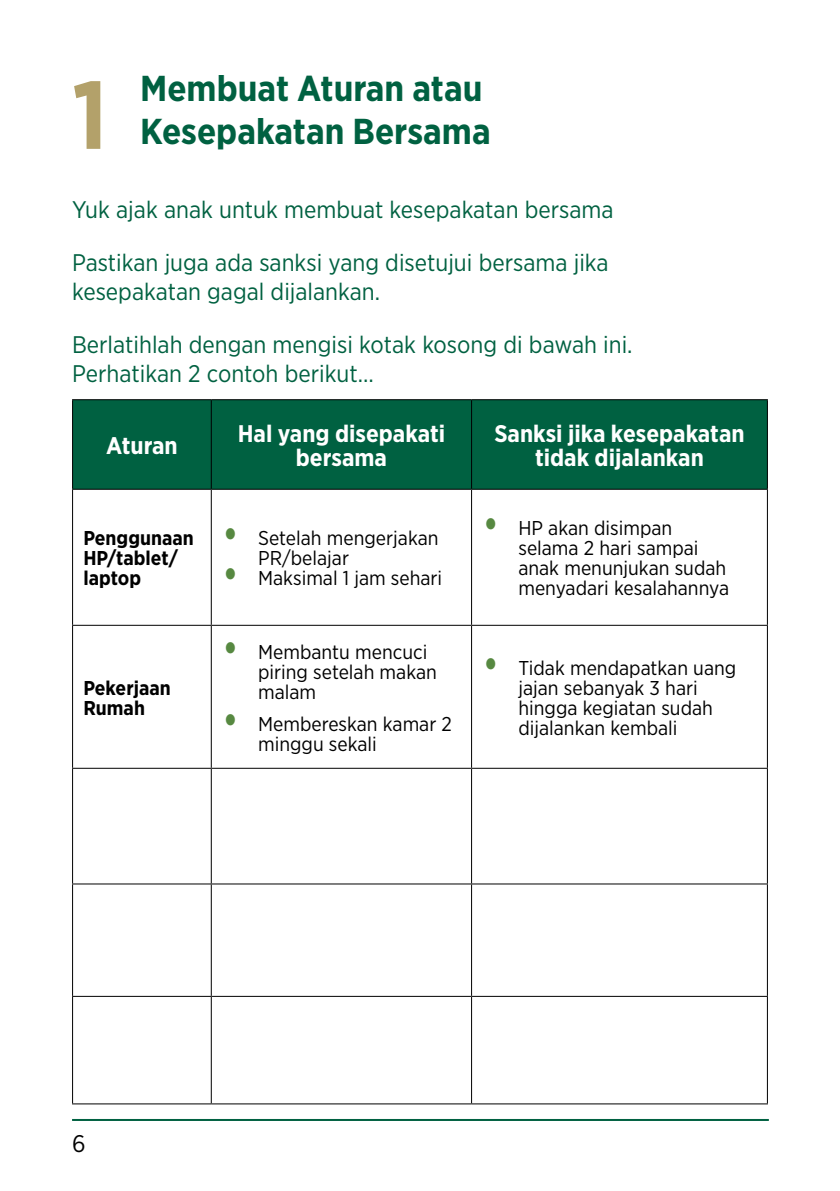
<style>
.page{position:relative;width:840px;height:1191px;background:#fff}
.page>*{position:absolute;margin:0;border:0;box-sizing:border-box;transform-origin:0 0}
.t1{font:700 96px "Gotham Narrow";color:#b3a16a}
.t2{font:700 36px "Gotham Narrow";color:#006141}
.t3{font:24px/52.8px "Gotham Narrow";color:#006141}
.t4{font:700 24px/24px "Gotham Narrow";color:#fff;text-align:center}
.t5{font:24px "Gotham Narrow";color:#000}
.t6{font:20px/20px "Gotham Narrow";color:#000}
.t7{font:700 20px/20px "Gotham Narrow";color:#000}
.s1{font-family:"Trebuchet MS";font-size:40px;color:#578941}
</style>
<div class="page">
<div style="left:73px;top:400px;width:693px;height:89px;background:#006141"></div>
<hr style="left:72px;top:399px;width:139px;height:1px;background:#000">
<hr style="left:211px;top:399px;width:260px;height:1px;background:#000">
<hr style="left:471px;top:399px;width:296px;height:1px;background:#000">
<hr style="left:72px;top:489px;width:139px;height:1px;background:#000">
<hr style="left:211px;top:489px;width:260px;height:1px;background:#000">
<hr style="left:471px;top:489px;width:296px;height:1px;background:#000">
<hr style="left:72px;top:625px;width:139px;height:1px;background:#000">
<hr style="left:211px;top:625px;width:260px;height:1px;background:#000">
<hr style="left:471px;top:625px;width:296px;height:1px;background:#000">
<hr style="left:72px;top:768px;width:139px;height:1px;background:#000">
<hr style="left:211px;top:768px;width:260px;height:1px;background:#000">
<hr style="left:471px;top:768px;width:296px;height:1px;background:#000">
<hr style="left:72px;top:883px;width:139px;height:1px;background:#000">
<hr style="left:211px;top:883px;width:260px;height:1px;background:#000">
<hr style="left:471px;top:883px;width:296px;height:1px;background:#000">
<hr style="left:72px;top:996px;width:139px;height:1px;background:#000">
<hr style="left:211px;top:996px;width:260px;height:1px;background:#000">
<hr style="left:471px;top:996px;width:296px;height:1px;background:#000">
<hr style="left:72px;top:1103px;width:139px;height:1px;background:#000">
<hr style="left:211px;top:1103px;width:260px;height:1px;background:#000">
<hr style="left:471px;top:1103px;width:296px;height:1px;background:#000">
<hr style="left:72px;top:400px;width:1px;height:89px;background:#000">
<hr style="left:72px;top:490px;width:1px;height:135px;background:#000">
<hr style="left:72px;top:626px;width:1px;height:142px;background:#000">
<hr style="left:72px;top:769px;width:1px;height:114px;background:#000">
<hr style="left:72px;top:884px;width:1px;height:112px;background:#000">
<hr style="left:72px;top:997px;width:1px;height:106px;background:#000">
<hr style="left:211px;top:400px;width:1px;height:89px;background:#000">
<hr style="left:471px;top:400px;width:1px;height:89px;background:#000">
<hr style="left:766px;top:400px;width:1px;height:89px;background:#000">
<hr style="left:211px;top:490px;width:1px;height:135px;background:#000">
<hr style="left:471px;top:490px;width:1px;height:135px;background:#000">
<hr style="left:766px;top:490px;width:1px;height:135px;background:#000">
<hr style="left:211px;top:626px;width:1px;height:142px;background:#000">
<hr style="left:471px;top:626px;width:1px;height:142px;background:#000">
<hr style="left:766px;top:626px;width:1px;height:142px;background:#000">
<hr style="left:211px;top:769px;width:1px;height:114px;background:#000">
<hr style="left:471px;top:769px;width:1px;height:114px;background:#000">
<hr style="left:766px;top:769px;width:1px;height:114px;background:#000">
<hr style="left:211px;top:884px;width:1px;height:112px;background:#000">
<hr style="left:471px;top:884px;width:1px;height:112px;background:#000">
<hr style="left:766px;top:884px;width:1px;height:112px;background:#000">
<hr style="left:211px;top:997px;width:1px;height:106px;background:#000">
<hr style="left:471px;top:997px;width:1px;height:106px;background:#000">
<hr style="left:766px;top:997px;width:1px;height:106px;background:#000">
<hr style="left:72px;top:1119px;width:696px;height:2px;background:#006141">
<h1 class="t1" style="left:72px;top:53px;width:37px">1</h1>
<h2 class="t2" style="left:140px;top:65px;width:343px">Membuat Aturan atau</h2>
<h2 class="t2" style="left:140px;top:108px;width:352px">Kesepakatan Bersama</h2>
<p class="t3" style="left:72px;top:183px;width:542px">Yuk ajak anak untuk membuat kesepakatan bersama<br>Pastikan juga ada sanksi yang disetujui bersama jika</p>
<p class="t3" style="left:72px;top:265px;width:561px">kesepakatan gagal dijalankan.<br>Berlatihlah dengan mengisi kotak kosong di bawah ini.</p>
<p class="t3" style="left:72px;top:346px;width:303px">Perhatikan 2 contoh berikut…</p>
<p class="t4" style="left:106px;top:433px;width:73px">Aturan</p>
<p class="t4" style="left:237px;top:421px;width:209px">Hal yang disepakati bersama</p>
<p class="t4" style="left:494px;top:421px;width:252px">Sanksi jika kesepakatan tidak dijalankan</p>
<p class="t7" style="left:83px;top:528px;width:112px">Penggunaan<br>HP/tablet/ laptop</p>
<p class="t6" style="left:258px;top:528px;width:182px;text-indent:-36px"><span class="s1">•</span> Setelah mengerjakan<br>PR/belajar</p>
<p class="t6" style="left:222px;top:568px;width:221px"><span class="s1">•</span> Maksimal 1 jam sehari</p>
<p class="t7" style="left:83px;top:677px;width:89px">Pekerjaan<br>Rumah</p>
<p class="t6" style="left:258px;top:641px;width:180px;text-indent:-36px"><span class="s1">•</span> Membantu mencuci piring setelah makan malam</p>
<p class="t6" style="left:258px;top:713px;width:195px;text-indent:-36px"><span class="s1">•</span> Membereskan kamar 2 minggu sekali</p>
<p class="t6" style="left:518px;top:518px;width:212px;text-indent:-36px"><span class="s1">•</span> HP akan disimpan selama 2 hari sampai anak menunjukan sudah menyadari kesalahannya</p>
<p class="t6" style="left:518px;top:657px;width:219px;text-indent:-36px"><span class="s1">•</span> Tidak mendapatkan uang jajan sebanyak 3 hari hingga kegiatan sudah dijalankan kembali</p>
<p class="t5" style="left:72px;top:1128px;width:15px">6</p>
</div>
